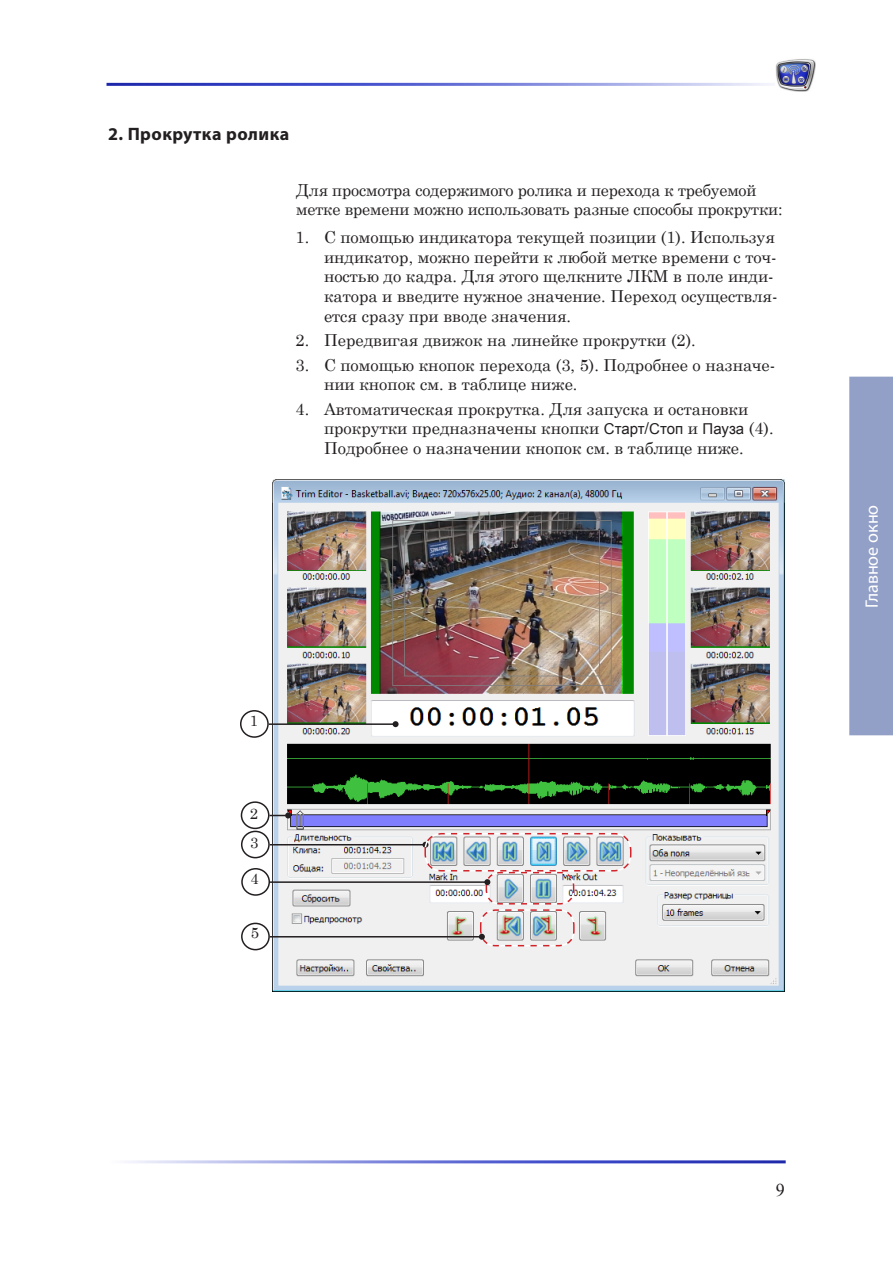
<style>
.page{position:relative;width:893px;height:1263px;background:#fff}
.page>*{position:absolute;margin:0;border:0;box-sizing:border-box;transform-origin:0 0}
.FD_Head_2{font:700 18px "Myriad Pro";letter-spacing:.025em;color:#231f20}
.t1{font:18px "Myriad Pro";color:#fff}
.t2{font:18px "Times New Roman";color:#231f20}
.FD_List{font:16.5px/19.8px "Century Schoolbook";color:#231f20}
.FD_Body{font:16.5px/19.8px "Century Schoolbook";letter-spacing:-.01em;color:#231f20}
.t3{font:15px "Century Schoolbook";color:#231f20}
.s1{font-family:"Arial";font-size:15px}
</style>
<div class="page">
<img style="left:272px;top:480px;width:513px;height:512px">
<hr style="left:270px;top:844px;width:155px;height:1px;background:#231f20">
<div style="left:241px;top:831px;width:29px;height:27px;border:2px solid #231f20;border-radius:50%"></div>
<hr style="left:270px;top:881px;width:217px;height:2px;background:#231f20">
<div style="left:241px;top:868px;width:29px;height:28px;border:2px solid #231f20;border-radius:50%"></div>
<hr style="left:270px;top:936px;width:212px;height:1px;background:#231f20">
<div style="left:241px;top:923px;width:29px;height:27px;border:2px solid #231f20;border-radius:50%"></div>
<svg style="left:269px;top:812px;width:22px;height:6px"></svg>
<div style="left:241px;top:801px;width:28px;height:28px;border:2px solid #231f20;border-radius:50%"></div>
<hr style="left:269px;top:723px;width:127px;height:2px;background:#231f20">
<svg style="left:393px;top:721px;width:6px;height:6px"></svg>
<div style="left:240px;top:710px;width:29px;height:28px;border:2px solid #231f20;border-radius:50%"></div>
<svg style="left:422px;top:832px;width:210px;height:115px"></svg>
<img style="left:776px;top:59px;width:40px;height:32px">
<div style="left:849px;top:377px;width:44px;height:358px;background:#929fc6"></div>
<p class="FD_Head_2" style="left:108px;top:122px;width:183px">2. Прокрутка ролика</p>
<p class="FD_Body" style="left:296px;top:178px;width:488px">Для просмотра содержимого ролика и перехода к требуемой метке времени можно использовать разные способы прокрутки:</p>
<p class="FD_List" style="left:324px;top:225px;width:455px;text-indent:-28px">1. С помощью индикатора текущей позиции (1). Используя индикатор, можно перейти к любой метке времени с точ&shy;ностью до кадра. Для этого щелкните ЛКМ в поле инди&shy;катора и введите нужное значение. Переход осуществля&shy;ется сразу при вводе значения.</p>
<p class="FD_List" style="left:296px;top:329px;width:402px">2. Передвигая движок на линейке прокрутки (2).</p>
<p class="FD_List" style="left:324px;top:353px;width:453px;text-indent:-28px">3. С помощью кнопок перехода (3, 5). Подробнее о назначе&shy;нии кнопок см. в таблице ниже.</p>
<p class="FD_List" style="left:324px;top:397px;width:451px;text-indent:-28px">4. Автоматическая прокрутка. Для запуска и остановки прокрутки предназначены кнопки <span class="s1">Старт</span>/<span class="s1">Стоп</span> и <span class="s1">Пауза</span> (4).<br>Подробнее о назначении кнопок см. в таблице ниже.</p>
<p class="t3" style="left:250px;top:708px;width:10px">1</p>
<p class="t3" style="left:250px;top:801px;width:10px">2</p>
<p class="t3" style="left:250px;top:830px;width:10px">3</p>
<p class="t3" style="left:251px;top:865px;width:10px">4</p>
<p class="t3" style="left:251px;top:920px;width:10px">5</p>
<p class="t1" style="left:861px;top:608px;width:105px;rotate:-90deg">Главное окно</p>
<p class="t2" style="left:776px;top:1177px;width:10px">9</p>
</div>
